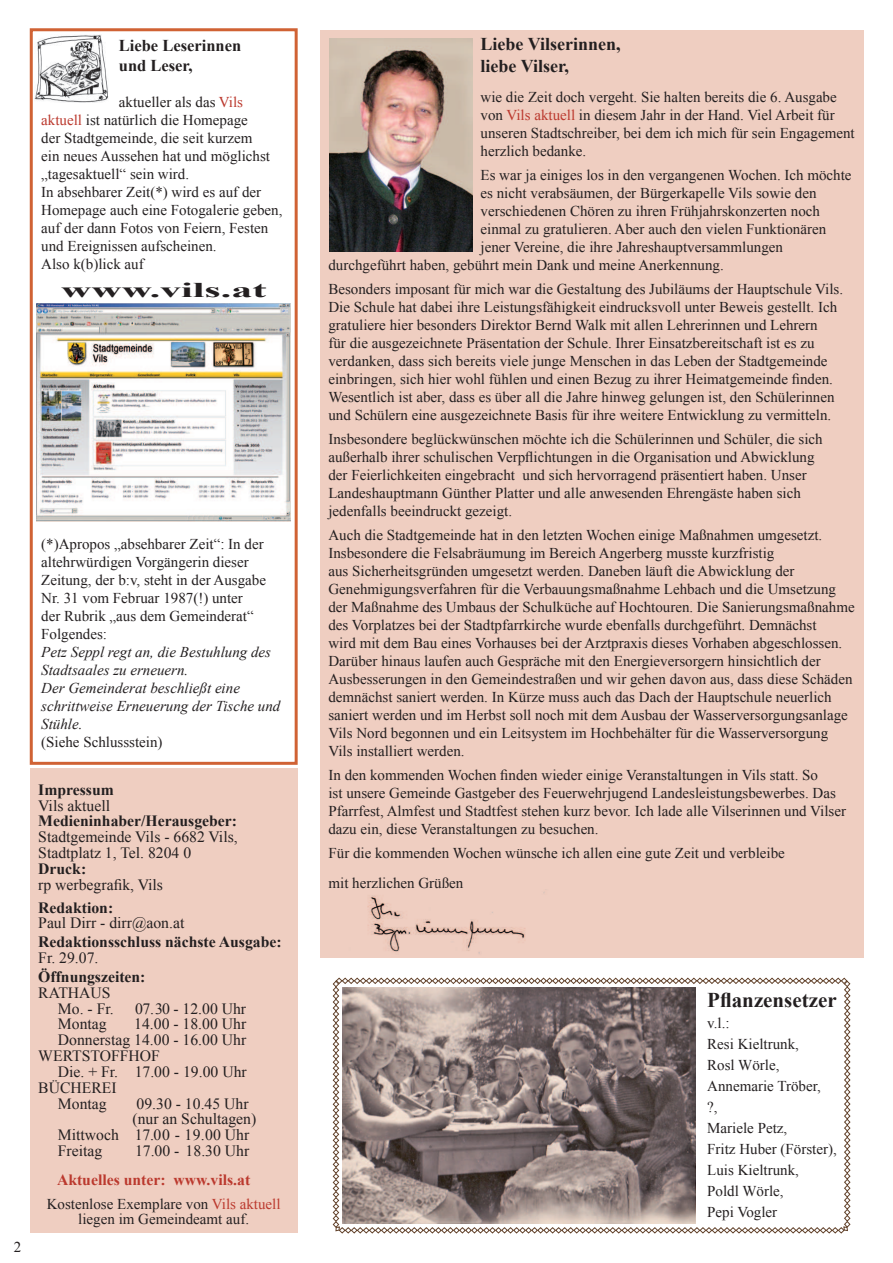
<style>
.page{position:relative;width:893px;height:1263px;background:#fff}
.page>*{position:absolute;margin:0;border:0;box-sizing:border-box;transform-origin:0 0}
.t1{font:700 21px "Times New Roman";color:#231f20}
.t2{font:700 21px "Times New Roman";color:#231f20;scale:2 1}
.t3{font:700 18px/21.6px "Times New Roman";color:#231f20}
.t4{font:700 16.5px/19.8px "Times New Roman";color:#231f20}
.t5{font:15.75px/15.9px "Times New Roman";color:#231f20}
.t6{font:700 15.75px "Times New Roman";color:#231f20}
.t7{font:700 15.75px "Times New Roman";color:#bb392e}
.t8{font:15px/18px "Times New Roman";color:#231f20}
.t9{font:italic 15px/18px "Times New Roman";color:#231f20}
.s1{color:#bb392e}
</style>
<div class="page">
<div style="left:30px;top:28px;width:268px;height:737px;border:3px solid #d06234"></div>
<div style="left:320px;top:30px;width:543px;height:927px;background:#efcec1"></div>
<div style="left:30px;top:768px;width:268px;height:465px;background:#efcec1"></div>
<img style="left:367px;top:892px;width:178px;height:62px">
<img style="left:330px;top:38px;width:143px;height:213px">
<img style="left:34px;top:35px;width:74px;height:67px">
<svg style="left:333px;top:977px;width:518px;height:257px"></svg>
<img style="left:343px;top:987px;width:353px;height:236px">
<img style="left:36px;top:304px;width:255px;height:217px">
<p class="t4" style="left:119px;top:37px;width:124px">Liebe Leserinnen und Leser,</p>
<p class="t8" style="left:41px;top:94px;width:243px;text-indent:78px">aktueller als das <span class="s1">Vils aktuell</span> ist natürlich die Homepage<br>der Stadtgemeinde, die seit kurzem<br>ein neues Aussehen hat und möglichst „tagesaktuell“ sein wird.<br>In absehbarer Zeit(*) wird es auf der<br>Homepage auch eine Fotogalerie geben, auf der dann Fotos von Feiern, Festen und Ereignissen aufscheinen.<br>Also k(b)lick auf</p>
<h1 class="t2" style="left:61px;top:283px;width:104px">www.vils.at</h1>
<p class="t8" style="left:14px;top:1239px;width:9px">2</p>
<p class="t8" style="left:41px;top:536px;width:226px">(*)Apropos „absehbarer Zeit“: In der altehrwürdigen Vorgängerin dieser<br>Zeitung, der b:v, steht in der Ausgabe<br>Nr. 31 vom Februar 1987(!) unter<br>der Rubrik „aus dem Gemeinderat“<br>Folgendes:</p>
<p class="t9" style="left:41px;top:644px;width:241px">Petz Seppl regt an, die Bestuhlung des<br>Stadtsaales zu erneuern.<br>Der Gemeinderat beschließt eine schrittweise Erneuerung der Tische und<br>Stühle.</p>
<p class="t8" style="left:41px;top:734px;width:123px">(Siehe Schlussstein)</p>
<p class="t6" style="left:38px;top:784px;width:77px">Impressum</p>
<p class="t5" style="left:38px;top:799px;width:73px">Vils aktuell</p>
<p class="t6" style="left:38px;top:810px;width:200px">Medieninhaber/Herausgeber:</p>
<p class="t5" style="left:38px;top:830px;width:201px">Stadtgemeinde Vils - 6682 Vils,<br>Stadtplatz 1, Tel. 8204 0</p>
<p class="t6" style="left:38px;top:858px;width:49px">Druck:</p>
<p class="t5" style="left:38px;top:876px;width:126px">rp werbegra昀椀k, Vils</p>
<p class="t6" style="left:38px;top:902px;width:77px">Redaktion:</p>
<p class="t5" style="left:38px;top:917px;width:148px">Paul Dirr - dirr@aon.at</p>
<p class="t6" style="left:38px;top:936px;width:245px">Redaktionsschluss nächste Ausgabe:</p>
<p class="t5" style="left:38px;top:951px;width:62px">Fr. 29.07.</p>
<p class="t6" style="left:38px;top:971px;width:109px">Öffnungszeiten:</p>
<p class="t5" style="left:38px;top:986px;width:77px;text-align:right">RATHAUS<br>Mo. - Fr.</p>
<p class="t5" style="left:135px;top:1002px;width:113px">07.30 - 12.00 Uhr</p>
<p class="t5" style="left:58px;top:1018px;width:50px">Montag</p>
<p class="t5" style="left:134px;top:1018px;width:114px">14.00 - 18.00 Uhr</p>
<p class="t5" style="left:58px;top:1033px;width:190px">Donnerstag 14.00 - 16.00 Uhr</p>
<p class="t5" style="left:38px;top:1047px;width:123px">WERTSTOFFHOF</p>
<p class="t5" style="left:58px;top:1065px;width:190px">Die. + Fr. 17.00 - 19.00 Uhr</p>
<p class="t5" style="left:38px;top:1081px;width:80px">BÜCHEREI</p>
<p class="t5" style="left:58px;top:1097px;width:50px">Montag</p>
<p class="t5" style="left:137px;top:1097px;width:114px">09.30 - 10.45 Uhr</p>
<p class="t5" style="left:132px;top:1113px;width:125px">(nur an Schultagen)</p>
<p class="t5" style="left:58px;top:1128px;width:193px">Mittwoch 17.00 - 19.00 Uhr</p>
<p class="t5" style="left:58px;top:1144px;width:46px">Freitag</p>
<p class="t5" style="left:135px;top:1144px;width:116px">17.00 - 18.30 Uhr</p>
<p class="t7" style="left:57px;top:1169px;width:195px">Aktuelles unter: www.vils.at</p>
<p class="t8" style="left:47px;top:1198px;width:235px;line-height:15px;text-align:center">Kostenlose Exemplare von <span class="s1">Vils aktuell </span>liegen im Gemeindeamt auf.</p>
<p class="t3" style="left:480px;top:35px;width:142px">Liebe Vilserinnen, liebe Vilser,</p>
<p class="t8" style="left:480px;top:89px;width:376px">wie die Zeit doch vergeht. Sie halten bereits die 6. Ausgabe von <span class="s1">Vils aktuell</span> in diesem Jahr in der Hand. Viel Arbeit für unseren Stadtschreiber, bei dem ich mich für sein Engagement herzlich bedanke.</p>
<p class="t8" style="left:480px;top:167px;width:373px">Es war ja einiges los in den vergangenen Wochen. Ich möchte</p>
<p class="t8" style="left:480px;top:185px;width:337px">es nicht verabsäumen, der Bürgerkapelle Vils sowie den</p>
<p class="t8" style="left:480px;top:203px;width:341px">verschiedenen Chören zu ihren Frühjahrskonzerten noch</p>
<p class="t8" style="left:480px;top:221px;width:347px">einmal zu gratulieren. Aber auch den vielen Funktionären</p>
<p class="t8" style="left:480px;top:239px;width:304px">jener Vereine, die ihre Jahreshauptversammlungen</p>
<p class="t8" style="left:328px;top:257px;width:397px">durchgeführt haben, gebührt mein Dank und meine Anerkennung.</p>
<p class="t8" style="left:328px;top:281px;width:516px">Besonders imposant für mich war die Gestaltung des Jubiläums der Hauptschule Vils.<br>Die Schule hat dabei ihre Leistungsfähigkeit eindrucksvoll unter Beweis gestellt. Ich gratuliere hier besonders Direktor Bernd Walk mit allen Lehrerinnen und Lehrern<br>für die ausgezeichnete Präsentation der Schule. Ihrer Einsatzbereitschaft ist es zu verdanken, dass sich bereits viele junge Menschen in das Leben der Stadtgemeinde einbringen, sich hier wohl fühlen und einen Bezug zu ihrer Heimatgemeinde 昀椀nden.<br>Wesentlich ist aber, dass es über all die Jahre hinweg gelungen ist, den Schülerinnen und Schülern eine ausgezeichnete Basis für ihre weitere Entwicklung zu vermitteln.</p>
<p class="t8" style="left:328px;top:431px;width:496px">Insbesondere beglückwünschen möchte ich die Schülerinnen und Schüler, die sich außerhalb ihrer schulischen Verp昀氀ichtungen in die Organisation und Abwicklung der Feierlichkeiten eingebracht und sich hervorragend präsentiert haben. Unser Landeshauptmann Günther Platter und alle anwesenden Ehrengäste haben sich jedenfalls beeindruckt gezeigt.</p>
<p class="t8" style="left:328px;top:527px;width:528px">Auch die Stadtgemeinde hat in den letzten Wochen einige Maßnahmen umgesetzt.<br>Insbesondere die Felsabräumung im Bereich Angerberg musste kurzfristig<br>aus Sicherheitsgründen umgesetzt werden. Daneben läuft die Abwicklung der Genehmigungsverfahren für die Verbauungsmaßnahme Lehbach und die Umsetzung der Maßnahme des Umbaus der Schulküche auf Hochtouren. Die Sanierungsmaßnahme des Vorplatzes bei der Stadtpfarrkirche wurde ebenfalls durchgeführt. Demnächst<br>wird mit dem Bau eines Vorhauses bei der Arztpraxis dieses Vorhaben abgeschlossen.<br>Darüber hinaus laufen auch Gespräche mit den Energieversorgern hinsichtlich der Ausbesserungen in den Gemeindestraßen und wir gehen davon aus, dass diese Schäden demnächst saniert werden. In Kürze muss auch das Dach der Hauptschule neuerlich saniert werden und im Herbst soll noch mit dem Ausbau der Wasserversorgungsanlage Vils Nord begonnen und ein Leitsystem im Hochbehälter für die Wasserversorgung Vils installiert werden.</p>
<p class="t8" style="left:328px;top:766px;width:519px">In den kommenden Wochen 昀椀nden wieder einige Veranstaltungen in Vils statt. So<br>ist unsere Gemeinde Gastgeber des Feuerwehrjugend Landesleistungsbewerbes. Das Pfarrfest, Almfest und Stadtfest stehen kurz bevor. Ich lade alle Vilserinnen und Vilser dazu ein, diese Veranstaltungen zu besuchen.</p>
<p class="t8" style="left:328px;top:839px;width:458px;line-height:30px">Für die kommenden Wochen wünsche ich allen eine gute Zeit und verbleibe mit herzlichen Grüßen</p>
<h1 class="t1" style="left:707px;top:985px;width:131px">P昀氀anzensetzer</h1>
<p class="t8" style="left:707px;top:1014px;width:131px;line-height:21px">v.l.:<br>Resi Kieltrunk,<br>Rosl Wörle,<br>Annemarie Tröber,<br>?,<br>Mariele Petz,<br>Fritz Huber (Förster),<br>Luis Kieltrunk,<br>Poldl Wörle,<br>Pepi Vogler</p>
</div>
